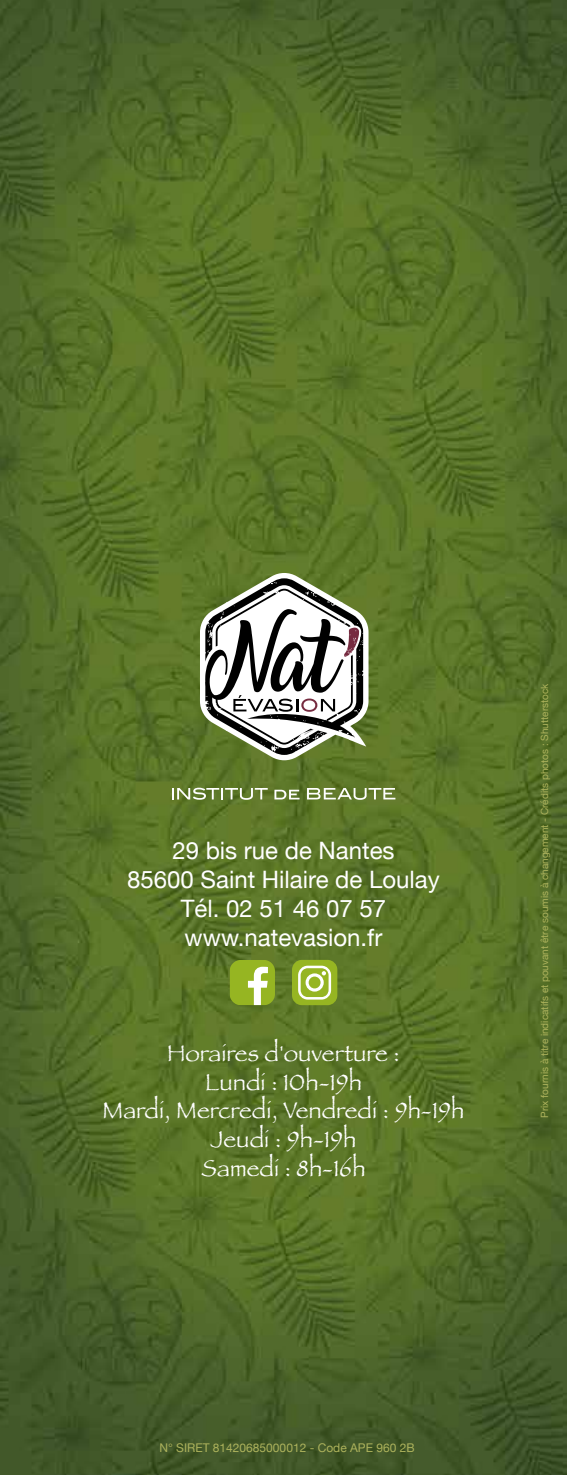
<style>
.page{position:relative;width:567px;height:1475px;background:#fff}
.page>*{position:absolute;margin:0;border:0;box-sizing:border-box;transform-origin:0 0}
.t1{font:24px/28.8px "Papyrus";color:#fff;text-align:center}
.t2{font:24px/28.8px "Helvetica Neue";color:#fff;text-align:center}
.t3{font:12px "Helvetica Neue";color:#adb25c}
.t4{font:10px "Helvetica Neue";color:#adb25c}
</style>
<div class="page">
<img style="left:0;top:0;width:567px;height:1474px">
<svg style="left:200px;top:573px;width:168px;height:187px"></svg>
<svg style="left:172px;top:787px;width:96px;height:12px"></svg>
<svg style="left:307px;top:787px;width:88px;height:12px"></svg>
<svg style="left:274px;top:789px;width:26px;height:10px"></svg>
<svg style="left:230px;top:959px;width:45px;height:46px"></svg>
<div style="left:292px;top:959px;width:45px;height:46px;background:#96b522;border-radius:10px"></div>
<svg style="left:298px;top:965px;width:33px;height:34px"></svg>
<p class="t2" style="left:127px;top:837px;width:314px">29 bis rue de Nantes<br>85600 Saint Hilaire de Loulay<br>Tél. 02 51 46 07 57 www.natevasion.fr</p>
<p class="t1" style="left:103px;top:1037px;width:363px">Horaires d'ouverture :<br>Lundi : 10h-19h<br>Mardi, Mercredi, Vendredi : 9h-19h<br>Jeudi : 9h-19h<br>Samedi : 8h-16h</p>
<p class="t4" style="left:537px;top:1117px;width:435px;rotate:-90deg">Prix fournis à titre indicatifs et pouvant être soumis à changement - Crédits photos : Shutterstock</p>
<p class="t3" style="left:159px;top:1438px;width:257px">N° SIRET 81420685000012 - Code APE 960 2B</p>
</div>
